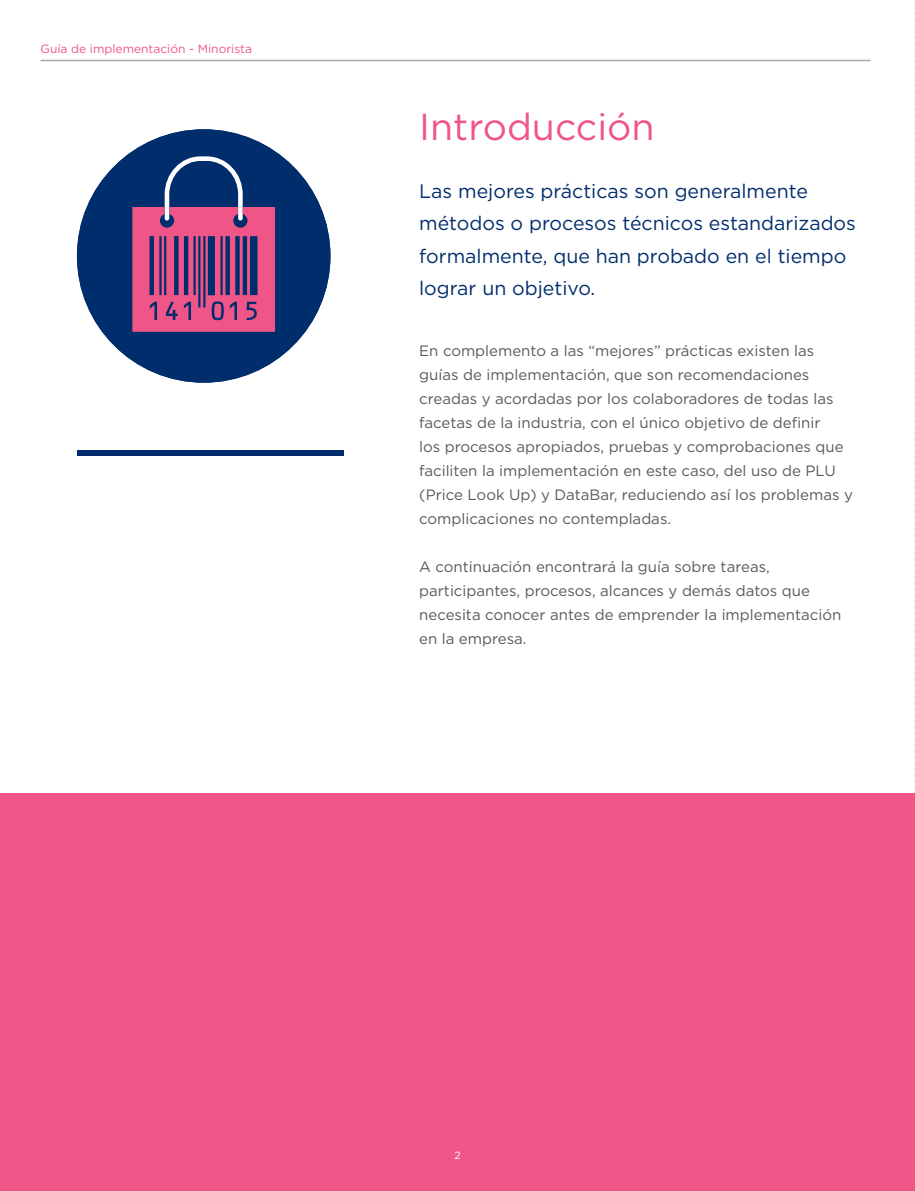
<style>
.page{position:relative;width:915px;height:1191px;background:#fff}
.page>*{position:absolute;margin:0;border:0;box-sizing:border-box;transform-origin:0 0}
.t1{font:37.5px "Gotham";color:#ef5587}
.t2{font:19.5px/32.4px "Gotham";color:#002d6c}
.t3{font:15px/24px "Gotham";color:#58595b}
.t4{font:12px "Gotham";color:#ef5587}
.t5{font:10.5px "Gotham";color:#fff}
</style>
<div class="page">
<svg style="left:914px;top:0;width:1px;height:1191px"></svg>
<hr style="left:41px;top:60px;width:829px;height:1px;background:#a7a9ac">
<div style="left:77px;top:450px;width:266px;height:5px;background:#002d6c"></div>
<div style="left:0;top:793px;width:914px;height:398px;background:#ef5587"></div>
<div style="left:77px;top:129px;width:253px;height:254px;background:#002d6c;border-radius:50%"></div>
<svg style="left:109px;top:156px;width:188px;height:193px"></svg>
<p class="t4" style="left:41px;top:41px;width:213px">Guía de implementación - Minorista</p>
<h1 class="t1" style="left:419px;top:103px;width:237px">Introducción</h1>
<h2 class="t2" style="left:419px;top:174px;width:438px">Las mejores prácticas son generalmente métodos o procesos técnicos estandarizados formalmente, que han probado en el tiempo lograr un objetivo.</h2>
<p class="t3" style="left:419px;top:338px;width:435px">En complemento a las “mejores” prácticas existen las guías de implementación, que son recomendaciones creadas y acordadas por los colaboradores de todas las facetas de la industria, con el único objetivo de definir<br>los procesos apropiados, pruebas y comprobaciones que faciliten la implementación en este caso, del uso de PLU (Price Look Up) y DataBar, reduciendo así los problemas y complicaciones no contempladas.</p>
<p class="t3" style="left:419px;top:554px;width:423px">A continuación encontrará la guía sobre tareas, participantes, procesos, alcances y demás datos que necesita conocer antes de emprender la implementación en la empresa.</p>
<p class="t5" style="left:454px;top:1148px;width:8px">2</p>
</div>
